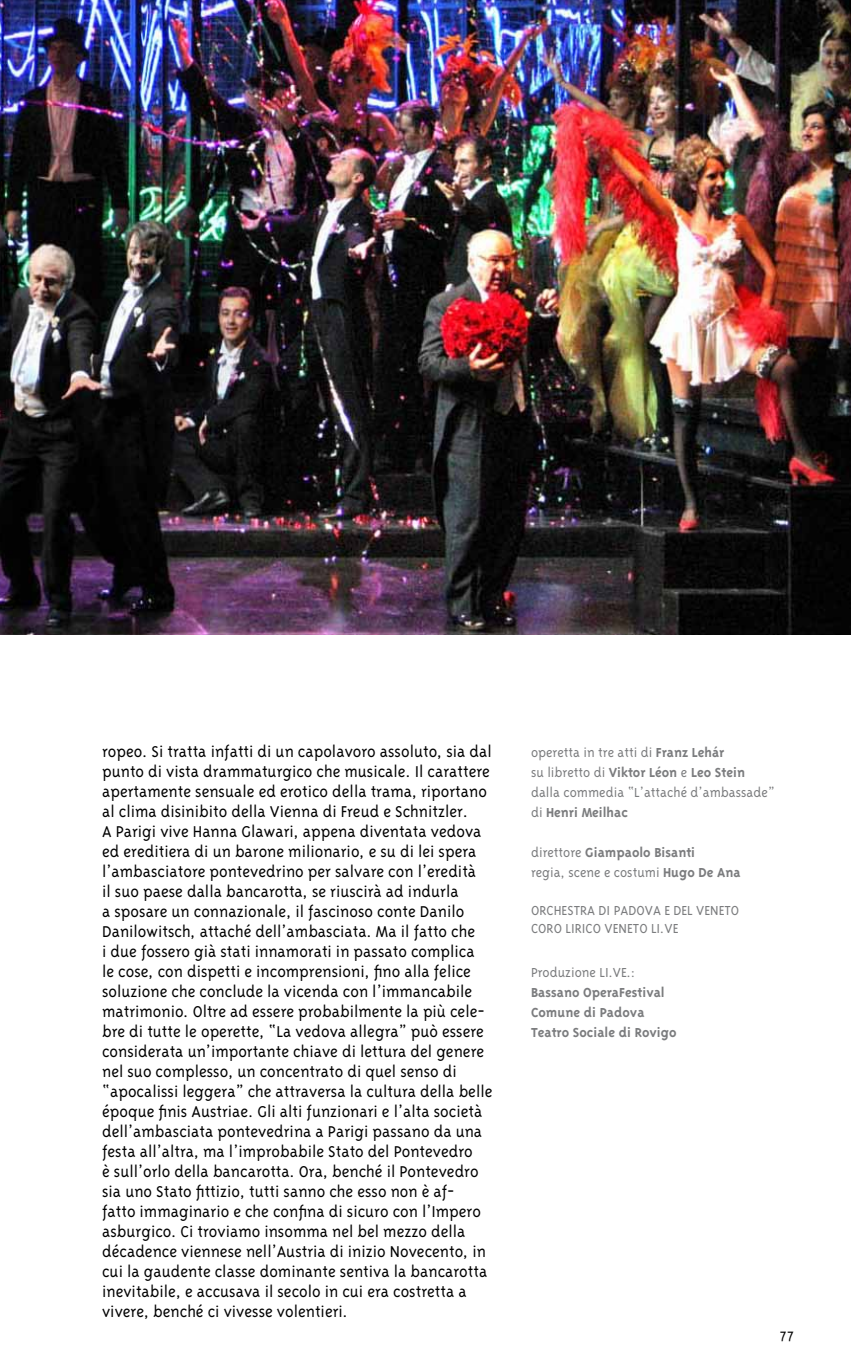
<style>
.page{position:relative;width:851px;height:1361px;background:#fff}
.page>*{position:absolute;margin:0;border:0;box-sizing:border-box;transform-origin:0 0}
.t1{font:300 18px/20px "Triplex";color:#000}
.t2{font:300 16px "Triplex";color:#000}
.t3{font:300 15px/20px "Triplex";color:#7b7c7e}
.t4{font:700 15px/20px "Triplex";color:#7b7c7e}
.s1{font-weight:700}
</style>
<div class="page">
<img style="left:0;top:0;width:850px;height:634px">
<p class="t1" style="left:102px;top:741px;width:392px">ropeo. Si tratta infatti di un capolavoro assoluto, sia dal punto di vista drammaturgico che musicale. Il carattere apertamente sensuale ed erotico della trama, riportano al clima disinibito della Vienna di Freud e Schnitzler.<br>A Parigi vive Hanna Glawari, appena diventata vedova ed ereditiera di un barone milionario, e su di lei spera l’ambasciatore pontevedrino per salvare con l’eredità<br>il suo paese dalla bancarotta, se riuscirà ad indurla<br>a sposare un connazionale, il fascinoso conte Danilo Danilowitsch, attaché dell’ambasciata. Ma il fatto che<br>i due fossero già stati innamorati in passato complica<br>le cose, con dispetti e incomprensioni, fino alla felice soluzione che conclude la vicenda con l’immancabile matrimonio. Oltre ad essere probabilmente la più cele&shy;bre di tutte le operette, “La vedova allegra” può essere considerata un’importante chiave di lettura del genere nel suo complesso, un concentrato di quel senso di “apocalissi leggera” che attraversa la cultura della belle époque finis Austriae. Gli alti funzionari e l’alta società dell’ambasciata pontevedrina a Parigi passano da una festa all’altra, ma l’improbabile Stato del Pontevedro<br>è sull’orlo della bancarotta. Ora, benché il Pontevedro sia uno Stato fittizio, tutti sanno che esso non è af&shy;fatto immaginario e che confina di sicuro con l’Impero asburgico. Ci troviamo insomma nel bel mezzo della décadence viennese nell’Austria di inizio Novecento, in cui la gaudente classe dominante sentiva la bancarotta inevitabile, e accusava il secolo in cui era costretta a vivere, benché ci vivesse volentieri.</p>
<p class="t3" style="left:531px;top:742px;width:245px">operetta in tre atti di <span class="s1">Franz Lehár<br></span>su libretto di <span class="s1">Viktor Léon</span> e <span class="s1">Leo Stein </span>dalla commedia “L’attaché d’ambassade” di <span class="s1">Henri Meilhac</span></p>
<p class="t3" style="left:531px;top:842px;width:211px">direttore <span class="s1">Giampaolo Bisanti<br></span>regia, scene e costumi <span class="s1">Hugo De Ana</span></p>
<p class="t3" style="left:531px;top:901px;width:210px;line-height:18px">ORCHESTRA DI PADOVA E DEL VENETO<br>Coro</p>
<p class="t3" style="left:565px;top:918px;width:13px">Lirico</p>
<p class="t3" style="left:604px;top:918px;width:16px">Veneto</p>
<p class="t3" style="left:651px;top:918px;width:27px">Li .Ve</p>
<p class="t3" style="left:531px;top:962px;width:106px">Produzione LI.VE.:</p>
<p class="t4" style="left:531px;top:982px;width:147px">Bassano OperaFestival<br>Comune di Padova<br>Teatro Sociale di Rovigo</p>
<p class="t2" style="left:779px;top:1325px;width:16px">77</p>
</div>
